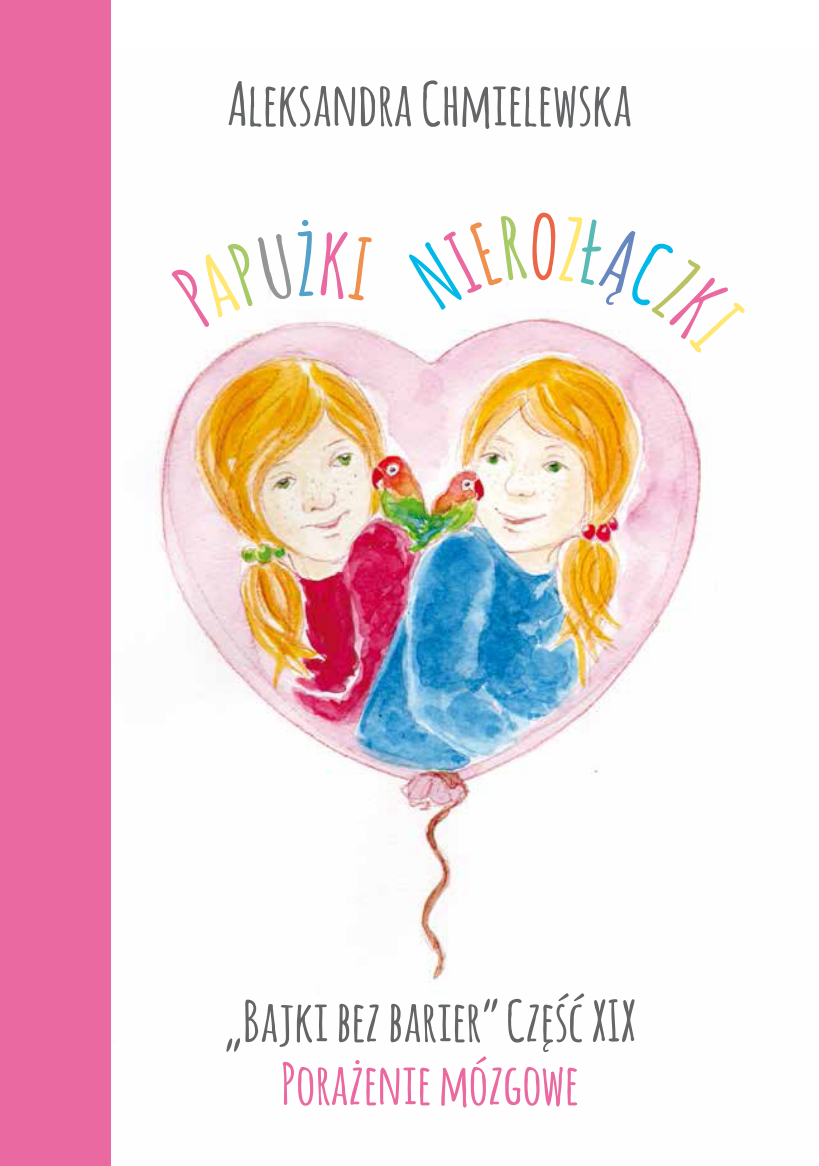
<style>
.page{position:relative;width:819px;height:1166px;background:#fff}
.page>*{position:absolute;margin:0;border:0;box-sizing:border-box;transform-origin:0 0}
.t1{font:700 59.5px "Amatic";letter-spacing:.02em;color:#646567}
.t2{font:700 56px "Amatic";letter-spacing:.02em;color:#646567}
.t3{font:700 56px "Amatic";letter-spacing:.02em;color:#ea69a0}
</style>
<div class="page">
<img style="left:110px;top:48px;width:592px;height:1118px">
<div style="left:0;top:0;width:110px;height:1166px;background:#ea69a0"></div>
<svg style="left:171px;top:218px;width:142px;height:111px"></svg>
<svg style="left:320px;top:230px;width:54px;height:71px"></svg>
<svg style="left:406px;top:212px;width:296px;height:142px"></svg>
<p class="t1" style="left:227px;top:61px;width:405px">Aleksandra Chmielewska</p>
<p class="t2" style="left:223px;top:981px;width:413px">„Bajki bez barier” Część XIX</p>
<p class="t3" style="left:281px;top:1044px;width:298px">Porażenie mózgowe</p>
</div>
